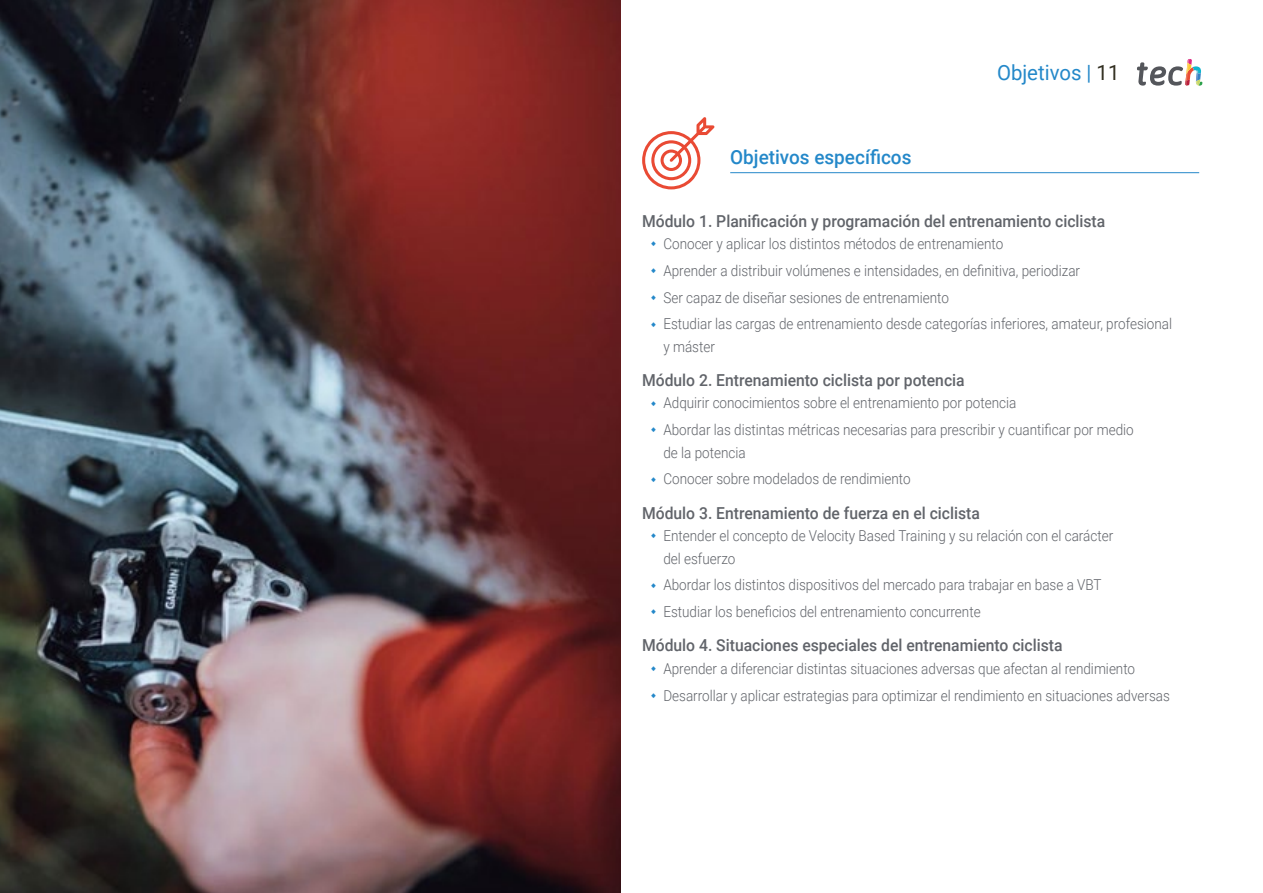
<style>
.page{position:relative;width:1263px;height:893px;background:#fff}
.page>*{position:absolute;margin:0;border:0;box-sizing:border-box;transform-origin:0 0}
.t1{font:21px "Roboto";color:#2488c9}
.t2{font:500 19.5px "Roboto";color:#2488c9}
.t3{font:500 16.5px "Roboto";color:#61646a;scale:.95 1}
.t4{font:300 15px/26.7px "Roboto";color:#61646a;scale:.9 1}
.s1{color:#312e20}
</style>
<div class="page">
<img style="left:0;top:0;width:621px;height:893px">
<hr style="left:730px;top:172px;width:469px;height:1px;background:#2488c9">
<svg style="left:642px;top:117px;width:72px;height:72px"></svg>
<svg style="left:1137px;top:59px;width:65px;height:27px"></svg>
<h2 class="t2" style="left:730px;top:144px;width:183px">Objetivos específicos</h2>
<h1 class="t1" style="left:997px;top:57px;width:124px">Objetivos | <span class="s1">11</span></h1>
<p class="t3" style="left:642px;top:209px;width:489px">Módulo 1. Planificación y programación del entrenamiento ciclista</p>
<p class="t4" style="left:663px;top:230px;width:567px">Conocer y aplicar los distintos métodos de entrenamiento<br>Aprender a distribuir volúmenes e intensidades, en definitiva, periodizar<br>Ser capaz de diseñar sesiones de entrenamiento<br>Estudiar las cargas de entrenamiento desde categorías inferiores, amateur, profesional</p>
<p class="t4" style="left:663px;top:333px;width:59px">y máster</p>
<p class="t3" style="left:642px;top:369px;width:341px">Módulo 2. Entrenamiento ciclista por potencia</p>
<p class="t4" style="left:663px;top:389px;width:524px">Adquirir conocimientos sobre el entrenamiento por potencia<br>Abordar las distintas métricas necesarias para prescribir y cuantificar por medio</p>
<p class="t4" style="left:663px;top:438px;width:276px">de la potencia<br>Conocer sobre modelados de rendimiento</p>
<p class="t3" style="left:642px;top:501px;width:357px">Módulo 3. Entrenamiento de fuerza en el ciclista</p>
<p class="t4" style="left:663px;top:524px;width:501px;line-height:22.5px">Entender el concepto de Velocity Based Training y su relación con el carácter del esfuerzo</p>
<p class="t4" style="left:663px;top:571px;width:488px">Abordar los distintos dispositivos del mercado para trabajar en base a VBT<br>Estudiar los beneficios del entrenamiento concurrente</p>
<p class="t3" style="left:642px;top:634px;width:444px">Módulo 4. Situaciones especiales del entrenamiento ciclista</p>
<p class="t4" style="left:663px;top:654px;width:564px">Aprender a diferenciar distintas situaciones adversas que afectan al rendimiento<br>Desarrollar y aplicar estrategias para optimizar el rendimiento en situaciones adversas</p>
</div>
